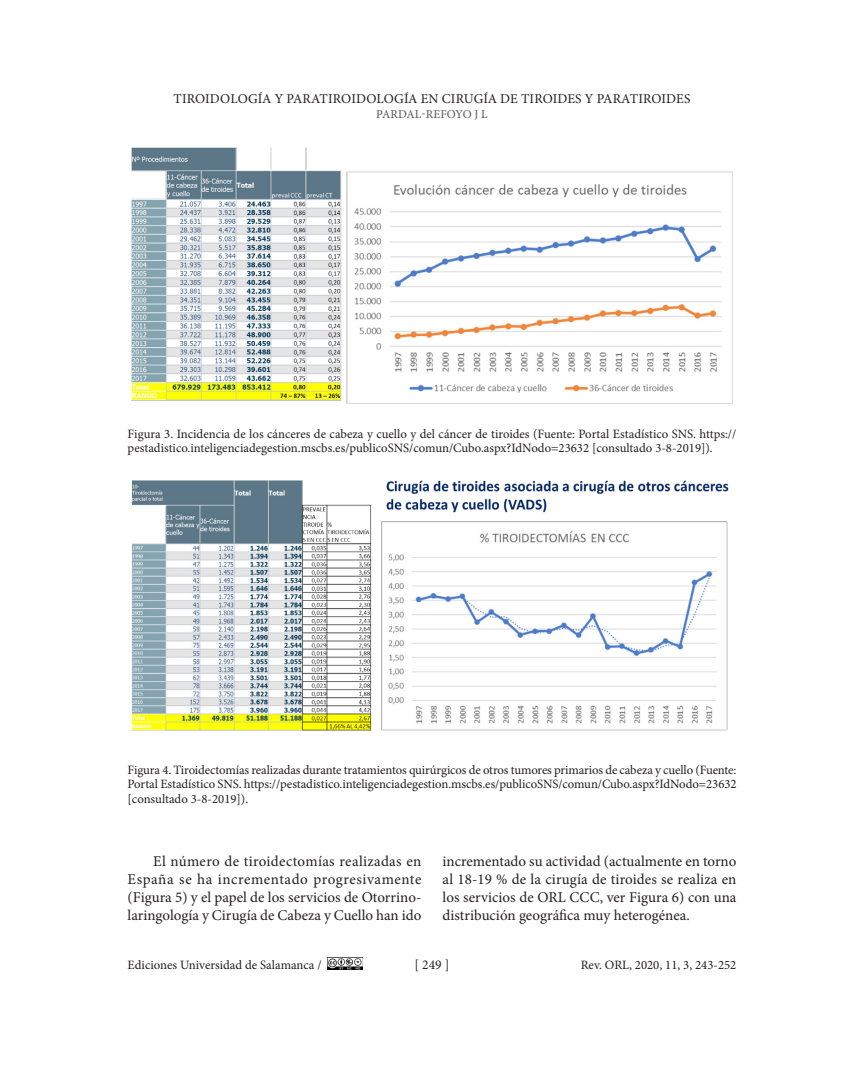
<style>
.page{position:relative;width:864px;height:1080px;background:#fff}
.page>*{position:absolute;margin:0;border:0;box-sizing:border-box;transform-origin:0 0}
.t1{font:15px/18px "Minion Pro";color:#231f20;text-align:justify}
.t2{font:13.5px "Minion Pro";letter-spacing:.01em;color:#231f20}
.t3{font:12.75px/14.2px "Minion Pro";color:#231f20}
.t4{font:12px "Minion Pro";letter-spacing:.01em;color:#57585a}
</style>
<div class="page">
<img style="left:328px;top:957px;width:34px;height:12px">
<img style="left:132px;top:147px;width:600px;height:256px">
<img style="left:132px;top:480px;width:597px;height:251px">
<p class="t2" style="left:174px;top:89px;width:518px">TIROIDOLOGÍA Y PARATIROIDOLOGÍA EN CIRUGÍA DE TIROIDES Y PARATIROIDES</p>
<p class="t4" style="left:376px;top:106px;width:113px">PARDAL-REFOYO J L</p>
<p class="t3" style="left:128px;top:427px;width:610px">Figura 3. Incidencia de los cánceres de cabeza y cuello y del cáncer de tiroides (Fuente: Portal Estadístico SNS. https:// pestadistico.inteligenciadegestion.mscbs.es/publicoSNS/comun/Cubo.aspx?IdNodo=23632 [consultado 3-8-2019]).</p>
<p class="t3" style="left:128px;top:763px;width:611px;text-align:justify">Figura 4. Tiroidectomías realizadas durante tratamientos quirúrgicos de otros tumores primarios de cabeza y cuello (Fuente:<br>Portal Estadístico SNS. https://pestadistico.inteligenciadegestion.mscbs.es/publicoSNS/comun/Cubo.aspx?IdNodo=23632 [consultado 3-8-2019]).</p>
<p class="t1" style="left:128px;top:852px;width:295px;text-indent:26px">El número de tiroidectomías realizadas en España se ha incrementado progresivamente (Figura 5) y el papel de los servicios de Otorrino&shy;laringología y Cirugía de Cabeza y Cuello han ido</p>
<p class="t1" style="left:443px;top:852px;width:295px">incrementado su actividad (actualmente en torno al 18-19 % de la cirugía de tiroides se realiza en los servicios de ORL CCC, ver Figura 6) con una distribución geográfica muy heterogénea.</p>
<p class="t3" style="left:128px;top:958px;width:196px">Ediciones Universidad de Salamanca /</p>
<p class="t2" style="left:415px;top:956px;width:36px">[ 249 ]</p>
<p class="t3" style="left:581px;top:958px;width:157px">Rev. ORL, 2020, 11, 3, 243-252</p>
</div>
